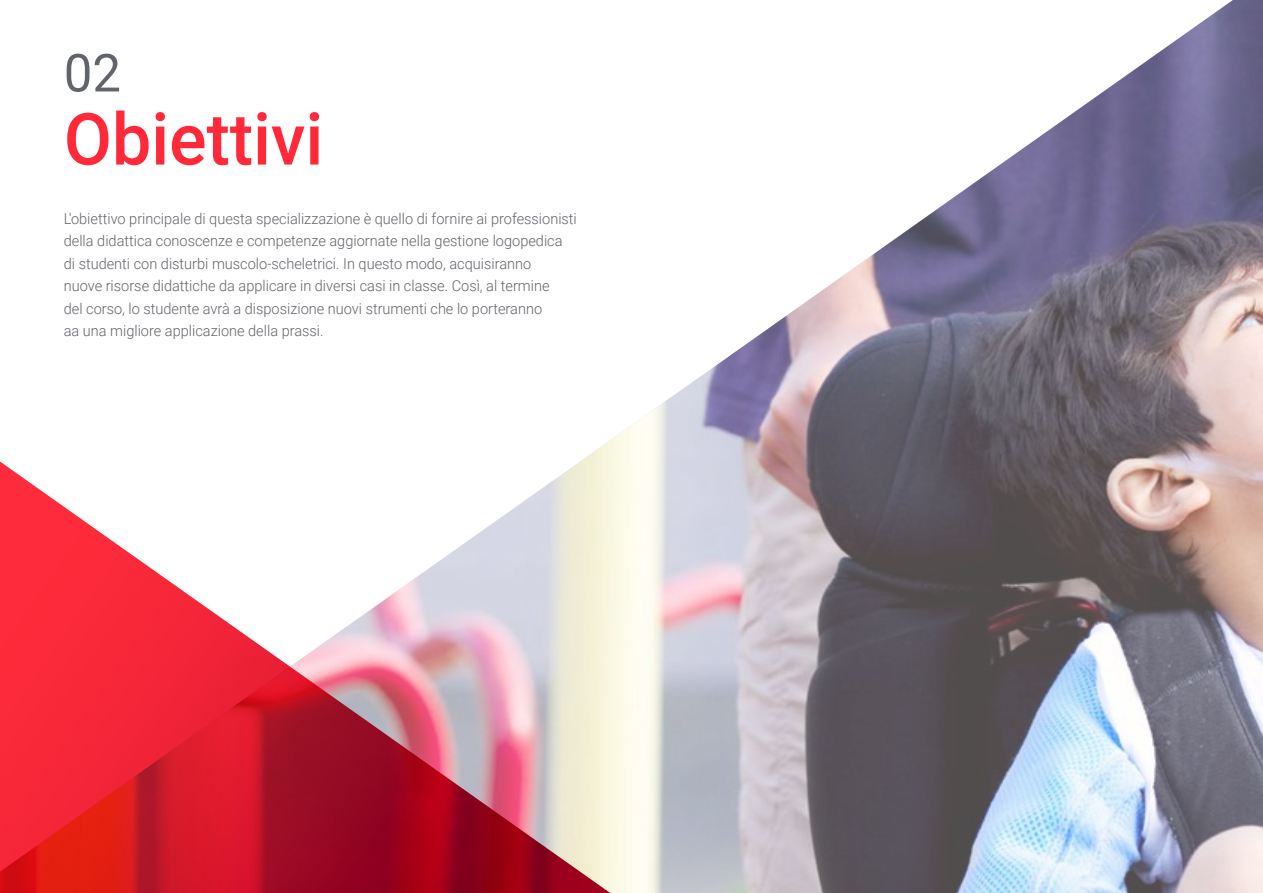
<style>
.page{position:relative;width:1263px;height:893px;background:#fff}
.page>*{position:absolute;margin:0;border:0;box-sizing:border-box;transform-origin:0 0}
.t1{font:500 72px "Roboto";color:#ff293a}
.t2{font:52.5px "Roboto";color:#61646a}
.t3{font:300 15px/22.5px "Roboto";color:#61646a}
</style>
<div class="page">
<img style="left:602px;top:0;width:661px;height:893px">
<svg style="left:0;top:446px;width:640px;height:447px"></svg>
<h2 class="t2" style="left:64px;top:36px;width:59px">02</h2>
<h1 class="t1" style="left:64px;top:89px;width:261px">Obiettivi</h1>
<p class="t3" style="left:64px;top:207px;width:515px">L'obiettivo principale di questa specializzazione è quello di fornire ai professionisti della didattica conoscenze e competenze aggiornate nella gestione logopedica di studenti con disturbi muscolo-scheletrici. In questo modo, acquisiranno<br>nuove risorse didattiche da applicare in diversi casi in classe. Così, al termine<br>del corso, lo studente avrà a disposizione nuovi strumenti che lo porteranno<br>aa una migliore applicazione della prassi.</p>
</div>
